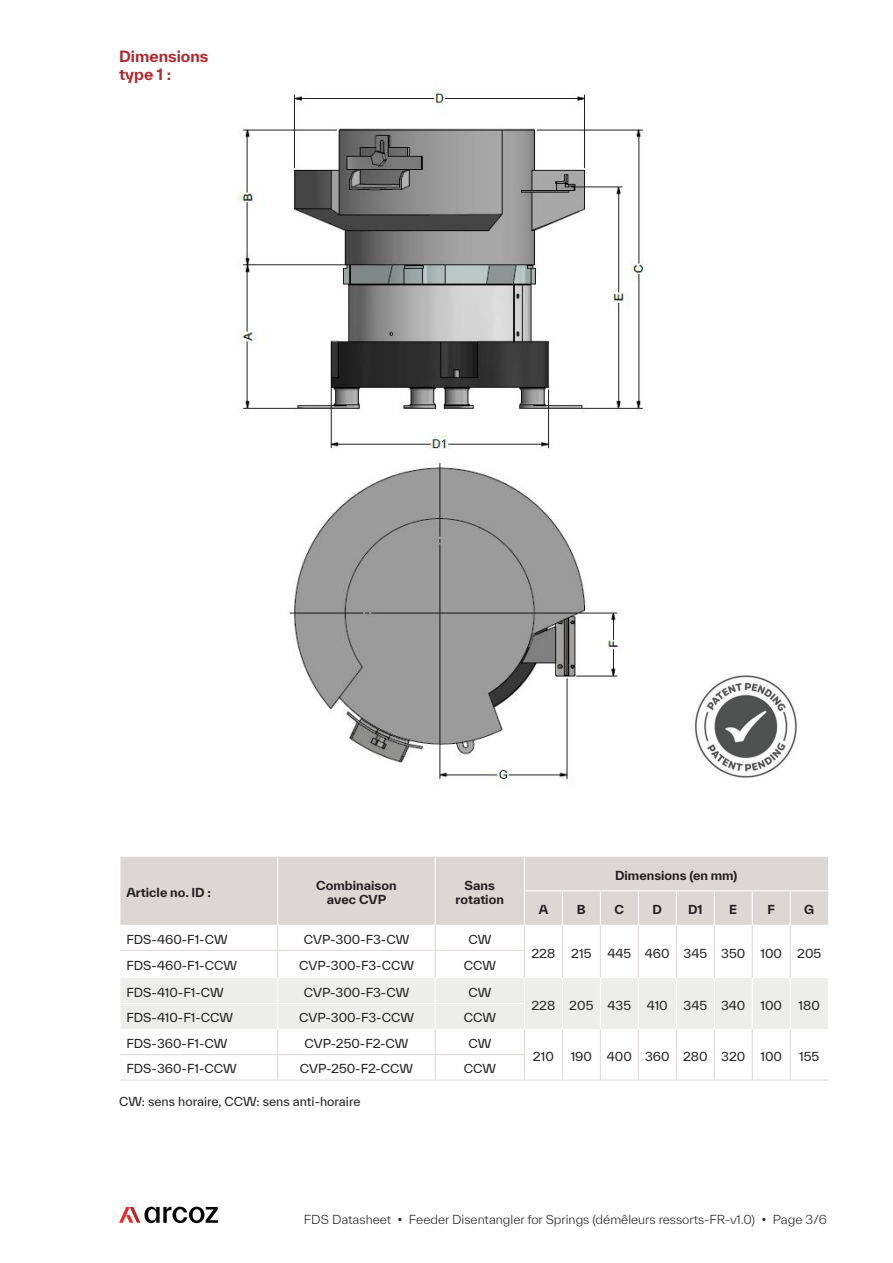
<style>
.page{position:relative;width:893px;height:1263px;background:#fff}
.page>*{position:absolute;margin:0;border:0;box-sizing:border-box;transform-origin:0 0}
.t1{font:700 15px "TWK Everett";color:#ae282e}
.t2{font:12px "TWK Everett";color:#231f20}
.t3{font:300 12px "TWK Everett";color:#231f20}
.t4{font:700 12px/14.4px "TWK Everett";color:#231f20;text-align:center}
</style>
<div class="page">
<svg style="left:119px;top:1207px;width:99px;height:16px"></svg>
<div style="left:120px;top:857px;width:708px;height:68px;background:#ddd7d4"></div>
<hr style="left:277px;top:857px;width:1px;height:34px;background:#fff">
<hr style="left:277px;top:891px;width:1px;height:34px;background:#fff">
<hr style="left:435px;top:857px;width:1px;height:34px;background:#fff">
<hr style="left:435px;top:891px;width:1px;height:34px;background:#fff">
<hr style="left:524px;top:891px;width:1px;height:34px;background:#fff">
<hr style="left:562px;top:891px;width:1px;height:34px;background:#fff">
<hr style="left:524px;top:857px;width:1px;height:34px;background:#fff">
<hr style="left:600px;top:891px;width:1px;height:34px;background:#fff">
<hr style="left:638px;top:891px;width:1px;height:34px;background:#fff">
<hr style="left:676px;top:891px;width:1px;height:34px;background:#fff">
<hr style="left:714px;top:891px;width:1px;height:34px;background:#fff">
<hr style="left:790px;top:891px;width:1px;height:34px;background:#fff">
<hr style="left:752px;top:891px;width:1px;height:34px;background:#fff">
<hr style="left:525px;top:890px;width:37px;height:1px;background:#fff">
<hr style="left:562px;top:890px;width:38px;height:1px;background:#fff">
<hr style="left:600px;top:890px;width:38px;height:1px;background:#fff">
<hr style="left:638px;top:890px;width:38px;height:1px;background:#fff">
<hr style="left:676px;top:890px;width:38px;height:1px;background:#fff">
<hr style="left:714px;top:890px;width:38px;height:1px;background:#fff">
<hr style="left:752px;top:890px;width:38px;height:1px;background:#fff">
<hr style="left:790px;top:890px;width:38px;height:1px;background:#fff">
<hr style="left:120px;top:1080px;width:158px;height:1px;background:#ddd7d4">
<hr style="left:278px;top:1080px;width:157px;height:1px;background:#ddd7d4">
<hr style="left:435px;top:1080px;width:89px;height:1px;background:#ddd7d4">
<hr style="left:524px;top:1080px;width:38px;height:1px;background:#ddd7d4">
<hr style="left:562px;top:1080px;width:38px;height:1px;background:#ddd7d4">
<hr style="left:600px;top:1080px;width:38px;height:1px;background:#ddd7d4">
<hr style="left:638px;top:1080px;width:38px;height:1px;background:#ddd7d4">
<hr style="left:676px;top:1080px;width:38px;height:1px;background:#ddd7d4">
<hr style="left:714px;top:1080px;width:38px;height:1px;background:#ddd7d4">
<hr style="left:752px;top:1080px;width:38px;height:1px;background:#ddd7d4">
<hr style="left:790px;top:1080px;width:38px;height:1px;background:#ddd7d4">
<svg style="left:120px;top:925px;width:708px;height:155px"></svg>
<img style="left:238px;top:86px;width:406px;height:699px">
<img style="left:695px;top:675px;width:102px;height:103px">
<p class="t1" style="left:119px;top:46px;width:91px">Dimensions</p>
<p class="t1" style="left:119px;top:64px;width:54px">type 1 :</p>
<p class="t4" style="left:126px;top:885px;width:86px">Article no. ID :</p>
<p class="t4" style="left:316px;top:878px;width:82px">Combinaison</p>
<p class="t4" style="left:327px;top:892px;width:61px">avec CVP</p>
<p class="t4" style="left:456px;top:878px;width:50px">Sans rotation</p>
<p class="t2" style="left:126px;top:931px;width:103px">FDS-460-F1-CW</p>
<p class="t2" style="left:304px;top:931px;width:107px">CVP-300-F3-CW</p>
<p class="t2" style="left:468px;top:931px;width:24px">CW</p>
<p class="t2" style="left:126px;top:957px;width:112px">FDS-460-F1-CCW</p>
<p class="t2" style="left:299px;top:957px;width:116px">CVP-300-F3-CCW</p>
<p class="t2" style="left:464px;top:957px;width:34px">CCW</p>
<p class="t2" style="left:126px;top:984px;width:99px">FDS-410-F1-CW</p>
<p class="t2" style="left:304px;top:984px;width:107px">CVP-300-F3-CW</p>
<p class="t2" style="left:468px;top:984px;width:24px">CW</p>
<p class="t2" style="left:126px;top:1009px;width:108px">FDS-410-F1-CCW</p>
<p class="t2" style="left:299px;top:1009px;width:116px">CVP-300-F3-CCW</p>
<p class="t2" style="left:464px;top:1009px;width:34px">CCW</p>
<p class="t2" style="left:126px;top:1035px;width:103px">FDS-360-F1-CW</p>
<p class="t2" style="left:305px;top:1035px;width:105px">CVP-250-F2-CW</p>
<p class="t2" style="left:468px;top:1035px;width:24px">CW</p>
<p class="t2" style="left:126px;top:1060px;width:112px">FDS-360-F1-CCW</p>
<p class="t2" style="left:300px;top:1060px;width:115px">CVP-250-F2-CCW</p>
<p class="t2" style="left:464px;top:1060px;width:34px">CCW</p>
<p class="t2" style="left:119px;top:1093px;width:243px">CW: sens horaire, CCW: sens anti-horaire</p>
<p class="t4" style="left:615px;top:868px;width:124px">Dimensions (en mm)</p>
<p class="t4" style="left:539px;top:902px;width:11px">A</p>
<p class="t4" style="left:577px;top:902px;width:10px">B</p>
<p class="t4" style="left:615px;top:902px;width:11px">C</p>
<p class="t4" style="left:653px;top:902px;width:11px">D</p>
<p class="t4" style="left:688px;top:902px;width:16px">D1</p>
<p class="t4" style="left:729px;top:902px;width:9px">E</p>
<p class="t4" style="left:768px;top:902px;width:9px">F</p>
<p class="t4" style="left:804px;top:902px;width:12px">G</p>
<p class="t2" style="left:531px;top:945px;width:25px">228</p>
<p class="t2" style="left:571px;top:945px;width:22px">215</p>
<p class="t2" style="left:607px;top:945px;width:25px">445</p>
<p class="t2" style="left:645px;top:945px;width:26px">460</p>
<p class="t2" style="left:683px;top:945px;width:25px">345</p>
<p class="t2" style="left:721px;top:945px;width:26px">350</p>
<p class="t2" style="left:760px;top:945px;width:23px">100</p>
<p class="t2" style="left:797px;top:945px;width:26px">205</p>
<p class="t2" style="left:531px;top:997px;width:25px">228</p>
<p class="t2" style="left:569px;top:997px;width:26px">205</p>
<p class="t2" style="left:607px;top:997px;width:25px">435</p>
<p class="t2" style="left:647px;top:997px;width:22px">410</p>
<p class="t2" style="left:683px;top:997px;width:25px">345</p>
<p class="t2" style="left:721px;top:997px;width:26px">340</p>
<p class="t2" style="left:760px;top:997px;width:23px">100</p>
<p class="t2" style="left:799px;top:997px;width:23px">180</p>
<p class="t2" style="left:533px;top:1048px;width:22px">210</p>
<p class="t2" style="left:571px;top:1048px;width:23px">190</p>
<p class="t2" style="left:607px;top:1048px;width:27px">400</p>
<p class="t2" style="left:645px;top:1048px;width:26px">360</p>
<p class="t2" style="left:683px;top:1048px;width:26px">280</p>
<p class="t2" style="left:721px;top:1048px;width:26px">320</p>
<p class="t2" style="left:760px;top:1048px;width:23px">100</p>
<p class="t2" style="left:799px;top:1048px;width:22px">155</p>
<p class="t3" style="left:304px;top:1211px;width:525px">FDS Datasheet • Feeder Disentangler for Springs (démêleurs ressorts-FR-v1.0) • Page 3/6</p>
</div>
